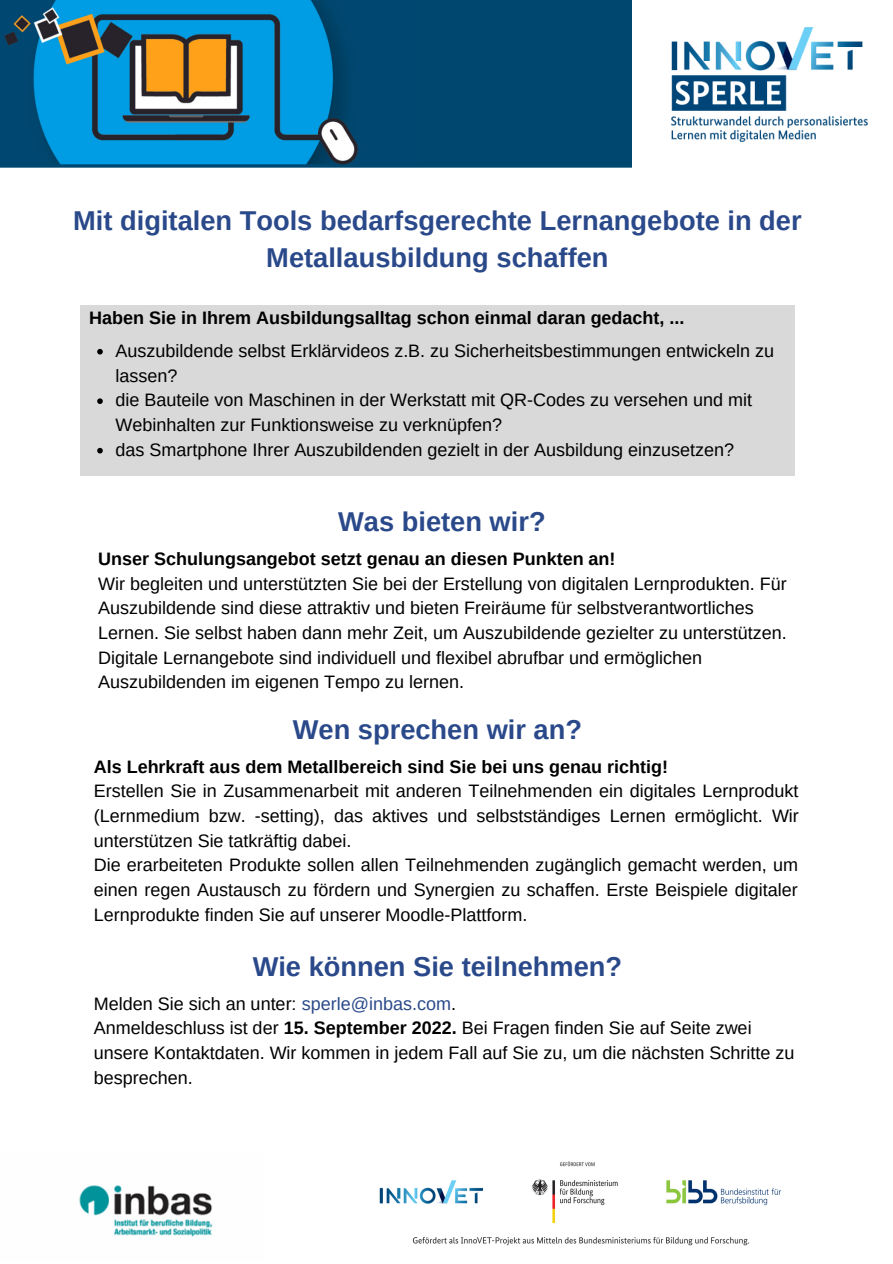
<style>
.page{position:relative;width:893px;height:1264px;background:#fff}
.page>*{position:absolute;margin:0;border:0;box-sizing:border-box;transform-origin:0 0}
.t1{font:700 27.3px/37px "Arimo";color:#2a498a;text-align:center}
.t2{font:18px/24.8px "Arimo";color:#000}
.t3{font:700 18px "Arimo";color:#000}
.s1{color:#2a498a}
.s2{font-weight:700}
</style>
<div class="page">
<div style="left:80px;top:305px;width:714px;height:171px;background:#d9d9d9"></div>
<img style="left:79px;top:1185px;width:134px;height:52px">
<img style="left:379px;top:1161px;width:403px;height:85px">
<img style="left:0;top:0;width:631px;height:167px">
<img style="left:671px;top:27px;width:197px;height:115px">
<svg style="left:97px;top:349px;width:6px;height:5px"></svg>
<svg style="left:97px;top:398px;width:6px;height:6px"></svg>
<svg style="left:97px;top:448px;width:6px;height:5px"></svg>
<h1 class="t1" style="left:73px;top:202px;width:730px">Mit digitalen Tools bedarfsgerechte Lernangebote in der<br>Metallausbildung schaffen</h1>
<p class="t3" style="left:89px;top:308px;width:596px">Haben Sie in Ihrem Ausbildungsalltag schon einmal daran gedacht, ...</p>
<p class="t2" style="left:115px;top:338px;width:660px">Auszubildende selbst Erklärvideos z.B. zu Sicherheitsbestimmungen entwickeln zu lassen?<br>die Bauteile von Maschinen in der Werkstatt mit QR-Codes zu versehen und mit Webinhalten zur Funktionsweise zu verknüpfen?<br>das Smartphone Ihrer Auszubildenden gezielt in der Ausbildung einzusetzen?</p>
<h1 class="t1" style="left:338px;top:503px;width:209px">Was bieten wir?</h1>
<p class="t3" style="left:98px;top:548px;width:519px">Unser Schulungsangebot setzt genau an diesen Punkten an!</p>
<p class="t2" style="left:98px;top:571px;width:690px">Wir begleiten und unterstützten Sie bei der Erstellung von digitalen Lernprodukten. Für Auszubildende sind diese attraktiv und bieten Freiräume für selbstverantwortliches Lernen. Sie selbst haben dann mehr Zeit, um Auszubildende gezielter zu unterstützen.<br>Digitale Lernangebote sind individuell und flexibel abrufbar und ermöglichen Auszubildenden im eigenen Tempo zu lernen.</p>
<h1 class="t1" style="left:293px;top:710px;width:291px">Wen sprechen wir an?</h1>
<p class="t3" style="left:94px;top:756px;width:576px">Als Lehrkraft aus dem Metallbereich sind Sie bei uns genau richtig!</p>
<p class="t2" style="left:94px;top:778px;width:706px">Erstellen Sie in Zusammenarbeit mit anderen Teilnehmenden ein digitales Lernprodukt (Lernmedium bzw. -setting), das aktives und selbstständiges Lernen ermöglicht. Wir unterstützen Sie tatkräftig dabei.<br>Die erarbeiteten Produkte sollen allen Teilnehmenden zugänglich gemacht werden, um einen regen Austausch zu fördern und Synergien zu schaffen. Erste Beispiele digitaler Lernprodukte finden Sie auf unserer Moodle-Plattform.</p>
<h1 class="t1" style="left:253px;top:948px;width:371px">Wie können Sie teilnehmen?</h1>
<p class="t2" style="left:94px;top:991px;width:702px">Melden Sie sich an unter: <span class="s1">sperle@inbas.com</span>.<br>Anmeldeschluss ist der <span class="s2">15. September 2022.</span> Bei Fragen finden Sie auf Seite zwei unsere Kontaktdaten. Wir kommen in jedem Fall auf Sie zu, um die nächsten Schritte zu besprechen.</p>
</div>
